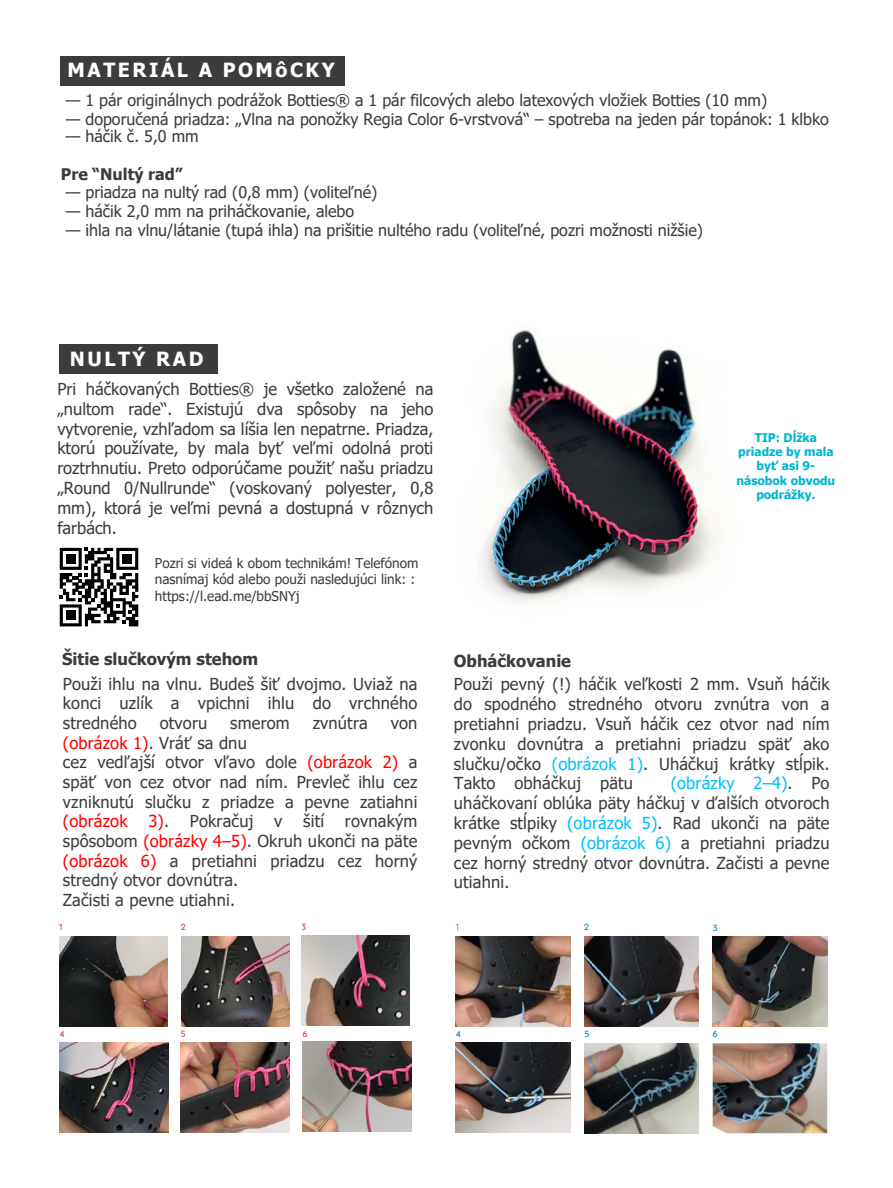
<style>
.page{position:relative;width:893px;height:1188px;background:#fff}
.page>*{position:absolute;margin:0;border:0;box-sizing:border-box;transform-origin:0 0}
.t1{font:700 19.5px "Tahoma";letter-spacing:.13em;color:#fff}
.t2{font:16.5px/19.8px "Tahoma";letter-spacing:.01em;color:#3c3c3b;text-align:justify}
.t3{font:700 16.5px "Tahoma";color:#3c3c3b}
.t4{font:16.5px "Tahoma";letter-spacing:.01em;color:#f00}
.t5{font:16.05px "Tahoma";color:#3c3c3b}
.t6{font:700 16.05px "Tahoma";color:#3c3c3b}
.t7{font:13.5px/16.2px "Tahoma";color:#3c3c3b}
.t8{font:700 12px/14.2px "Tahoma";color:#00b5cf;text-align:center}
.t9{font:300 10.5px "Neue Kabel";color:#008fd0}
.t10{font:500 9px "Neue Kabel";color:#d2487c}
.t11{font:500 9px "Neue Kabel";color:#008fd0}
.s1{color:#f00}
.s2{color:#3c3c3b}
.s3{color:#00bfff}
</style>
<div class="page">
<img style="left:478px;top:329px;width:245px;height:274px">
<img style="left:455px;top:936px;width:115px;height:90px">
<img style="left:584px;top:936px;width:115px;height:90px">
<img style="left:713px;top:936px;width:114px;height:90px">
<img style="left:456px;top:1042px;width:114px;height:90px">
<img style="left:584px;top:1043px;width:115px;height:90px">
<img style="left:713px;top:1043px;width:114px;height:90px">
<img style="left:181px;top:936px;width:109px;height:90px">
<img style="left:59px;top:936px;width:109px;height:90px">
<img style="left:301px;top:936px;width:109px;height:89px">
<img style="left:59px;top:1042px;width:109px;height:90px">
<img style="left:180px;top:1042px;width:109px;height:90px">
<img style="left:302px;top:1042px;width:109px;height:89px">
<svg style="left:60px;top:548px;width:78px;height:78px"></svg>
<div style="left:66px;top:611px;width:9px;height:9px;background:#000"></div>
<div style="left:60px;top:57px;width:284px;height:29px;background:#3c3c3b"></div>
<div style="left:60px;top:344px;width:158px;height:29px;background:#3c3c3b"></div>
<p class="t1" style="left:68px;top:57px;width:269px">MATERIÁL A POMôCKY</p>
<p class="t5" style="left:66px;top:89px;width:703px">— 1 pár originálnych podrážok Botties® a 1 pár filcových alebo latexových vložiek Botties (10 mm)</p>
<p class="t5" style="left:66px;top:108px;width:764px">— doporučená priadza: „Vlna na ponožky Regia Color 6-vrstvová“ – spotreba na jeden pár topánok: 1 klbko</p>
<p class="t5" style="left:66px;top:126px;width:134px">— háčik č. 5,0 mm</p>
<p class="t6" style="left:61px;top:163px;width:123px">Pre “Nultý rad”</p>
<p class="t5" style="left:66px;top:182px;width:313px">— priadza na nultý rad (0,8 mm) (voliteľné)</p>
<p class="t5" style="left:66px;top:200px;width:290px">— háčik 2,0 mm na priháčkovanie, alebo</p>
<p class="t5" style="left:66px;top:219px;width:639px">— ihla na vlnu/látanie (tupá ihla) na prišitie nultého radu (voliteľné, pozri možnosti nižšie)</p>
<p class="t1" style="left:70px;top:346px;width:135px">NULTÝ RAD</p>
<p class="t2" style="left:57px;top:380px;width:378px">Pri háčkovaných Botties® je všetko založené na „nultom rade“. Existujú dva spôsoby na jeho vytvorenie, vzhľadom sa líšia len nepatrne. Priadza, ktorú používate, by mala byť veľmi odolná proti roztrhnutiu. Preto odporúčame použiť našu priadzu „Round 0/Nullrunde“ (voskovaný polyester, 0,8 mm), ktorá je veľmi pevná a dostupná v rôznych farbách.</p>
<p class="t7" style="left:155px;top:556px;width:265px">Pozri si videá k obom technikám! Telefónom nasnímaj kód alebo použi nasledujúci link: : https://l.ead.me/bbSNYj</p>
<p class="t3" style="left:62px;top:647px;width:198px">Šitie slučkovým stehom</p>
<p class="t2" style="left:63px;top:675px;width:356px">Použi ihlu na vlnu. Budeš šiť dvojmo. Uviaž na konci uzlík a vpichni ihlu do vrchného stredného</p>
<p class="t2" style="left:160px;top:714px;width:49px">otvoru</p>
<p class="t2" style="left:230px;top:714px;width:61px">smerom</p>
<p class="t2" style="left:313px;top:714px;width:57px">zvnútra</p>
<p class="t2" style="left:391px;top:714px;width:28px">von</p>
<p class="t2" style="left:63px;top:734px;width:356px;text-align:left"><span class="s1">(obrázok 1)</span>. Vráť sa dnu<br>cez vedľajší otvor vľavo dole <span class="s1">(obrázok 2)</span> a späť von cez otvor nad ním. Prevleč ihlu cez vzniknutú slučku z priadze a pevne zatiahni</p>
<p class="t4" style="left:63px;top:810px;width:66px">(obrázok</p>
<p class="t4" style="left:148px;top:810px;width:22px">3)<span class="s2">.</span></p>
<p class="t2" style="left:190px;top:812px;width:65px">Pokračuj</p>
<p class="t2" style="left:274px;top:812px;width:10px">v</p>
<p class="t2" style="left:303px;top:812px;width:22px">šití</p>
<p class="t2" style="left:63px;top:812px;width:356px;text-align:left;text-indent:282px">rovnakým spôsobom <span class="s1">(obrázky 4–5)</span>. Okruh ukonči na päte <span class="s1">(obrázok 6)</span> a pretiahni priadzu cez horný stredný otvor dovnútra.<br>Začisti a pevne utiahni.</p>
<p class="t10" style="left:59px;top:921px;width:5px">1</p>
<p class="t10" style="left:302px;top:921px;width:6px">3</p>
<p class="t10" style="left:181px;top:921px;width:7px">2</p>
<p class="t8" style="left:736px;top:431px;width:100px">TIP: Dĺžka priadze by mala byť asi 9- násobok obvodu podrážky.</p>
<p class="t3" style="left:454px;top:650px;width:119px">Obháčkovanie</p>
<p class="t2" style="left:454px;top:675px;width:377px">Použi pevný (!) háčik veľkosti 2 mm. Vsuň háčik do spodného stredného otvoru zvnútra von a pretiahni priadzu. Vsuň háčik cez otvor nad ním zvonku dovnútra a pretiahni priadzu späť ako slučku/očko <span class="s3">(obrázok 1)</span>. Uháčkuj krátky stĺpik.<br>Takto obháčkuj pätu</p>
<p class="t2" style="left:454px;top:774px;width:377px;text-indent:217px"><span class="s3">(obrázky 2–4)</span>. Po uháčkovaní oblúka päty háčkuj v ďalších otvoroch krátke stĺpiky <span class="s3">(obrázok 5)</span>. Rad ukonči na päte pevným očkom <span class="s3">(obrázok 6)</span> a pretiahni priadzu cez horný stredný otvor dovnútra. Začisti a pevne utiahni.</p>
<p class="t11" style="left:713px;top:922px;width:6px">3</p>
<p class="t11" style="left:584px;top:921px;width:7px">2</p>
<p class="t9" style="left:455px;top:921px;width:5px">1</p>
<p class="t10" style="left:59px;top:1028px;width:7px">4</p>
<p class="t10" style="left:302px;top:1028px;width:7px">6</p>
<p class="t10" style="left:181px;top:1028px;width:6px">5</p>
<p class="t11" style="left:456px;top:1028px;width:7px">4</p>
<p class="t11" style="left:713px;top:1028px;width:7px">6</p>
<p class="t11" style="left:584px;top:1028px;width:6px">5</p>
</div>
